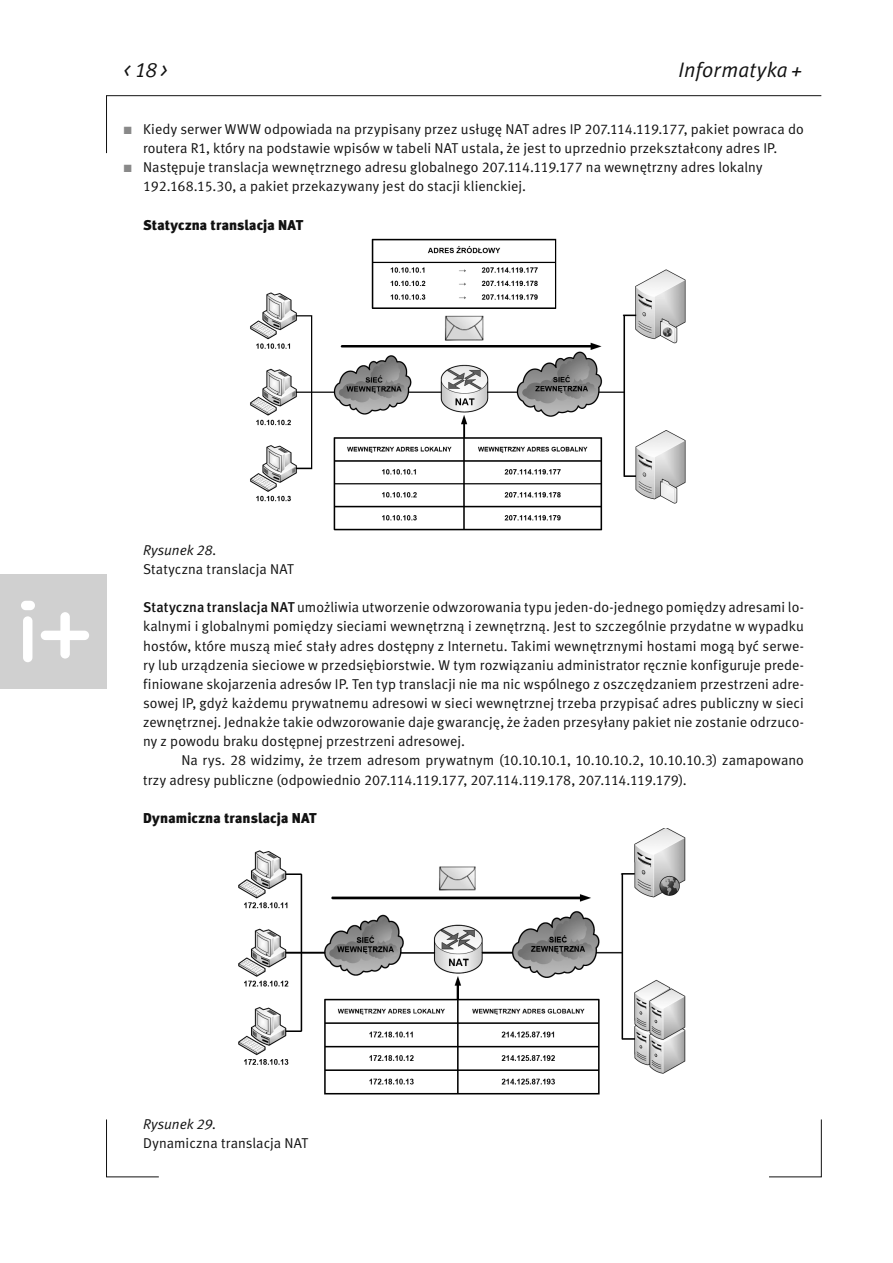
<style>
.page{position:relative;width:893px;height:1263px;background:#fff}
.page>*{position:absolute;margin:0;border:0;box-sizing:border-box;transform-origin:0 0}
.t1{font:italic 21px "Meta Normal CELF";letter-spacing:.015em;color:#111}
.t2{font:14.25px/19.2px "Meta Normal CELF";letter-spacing:.005em;color:#111}
.t3{font:14.25px "Meta Black CELF";letter-spacing:.005em;color:#111}
.s1{color:#898989}
.s2{font-style:italic}
.s3{font-family:"Meta Medium CELF"}
</style>
<div class="page">
<svg style="left:106px;top:95px;width:716px;height:59px"></svg>
<svg style="left:106px;top:1119px;width:53px;height:58px"></svg>
<svg style="left:769px;top:1119px;width:53px;height:58px"></svg>
<div style="left:0;top:574px;width:107px;height:115px;background:#d0d0d0"></div>
<div style="left:23px;top:616px;width:9px;height:46px;background:#fff;border-radius:5px"></div>
<div style="left:21px;top:601px;width:14px;height:9px;background:#fff;border-radius:5px"></div>
<svg style="left:41px;top:612px;width:48px;height:46px"></svg>
<img style="left:250px;top:238px;width:436px;height:293px">
<img style="left:238px;top:828px;width:448px;height:267px">
<p class="t1" style="left:124px;top:61px;width:45px">&lt; 18 &gt;</p>
<p class="t1" style="left:678px;top:61px;width:125px">Informatyka +</p>
<p class="t2" style="left:124px;top:120px;width:681px;text-align:center"><span class="s1">■</span> Kiedy serwer WWW odpowiada na przypisany przez usługę NAT adres IP 207.114.119.177, pakiet powraca do routera R1, który na podstawie wpisów w tabeli NAT ustala, że jest to uprzednio przekształcony adres IP.</p>
<p class="t2" style="left:143px;top:159px;width:621px;text-indent:-19px"><span class="s1">■</span> Następuje translacja wewnętrznego adresu globalnego 207.114.119.177 na wewnętrzny adres lokalny<br>192.168.15.30, a pakiet przekazywany jest do stacji klienckiej.</p>
<p class="t3" style="left:143px;top:219px;width:161px">Statyczna translacja NAT</p>
<p class="t2" style="left:143px;top:541px;width:152px"><span class="s2">Rysunek 28.<br></span>Statyczna translacja NAT</p>
<p class="t2" style="left:143px;top:599px;width:662px"><span class="s3">Statyczna translacja NAT</span> umożliwia utworzenie odwzorowania typu jeden-do-jednego pomiędzy adresami lo-</p>
<p class="t2" style="left:143px;top:618px;width:662px">kalnymi i globalnymi pomiędzy sieciami wewnętrzną i zewnętrzną. Jest to szczególnie przydatne w wypadku</p>
<p class="t2" style="left:143px;top:637px;width:662px">hostów, które muszą mieć stały adres dostępny z Internetu. Takimi wewnętrznymi hostami mogą być serwe-</p>
<p class="t2" style="left:143px;top:656px;width:662px">ry lub urządzenia sieciowe w przedsiębiorstwie. W tym rozwiązaniu administrator ręcznie konfiguruje prede-</p>
<p class="t2" style="left:143px;top:675px;width:662px">finiowane skojarzenia adresów IP. Ten typ translacji nie ma nic wspólnego z oszczędzaniem przestrzeni adre-</p>
<p class="t2" style="left:143px;top:695px;width:662px">sowej IP, gdyż każdemu prywatnemu adresowi w sieci wewnętrznej trzeba przypisać adres publiczny w sieci</p>
<p class="t2" style="left:143px;top:714px;width:662px">zewnętrznej. Jednakże takie odwzorowanie daje gwarancję, że żaden przesyłany pakiet nie zostanie odrzuco-</p>
<p class="t2" style="left:143px;top:733px;width:323px">ny z powodu braku dostępnej przestrzeni adresowej.</p>
<p class="t2" style="left:181px;top:752px;width:624px">Na rys. 28 widzimy, że trzem adresom prywatnym (10.10.10.1, 10.10.10.2, 10.10.10.3) zamapowano</p>
<p class="t2" style="left:143px;top:771px;width:545px">trzy adresy publiczne (odpowiednio 207.114.119.177, 207.114.119.178, 207.114.119.179).</p>
<p class="t3" style="left:143px;top:813px;width:175px">Dynamiczna translacja NAT</p>
<p class="t2" style="left:143px;top:1115px;width:167px"><span class="s2">Rysunek 29.<br></span>Dynamiczna translacja NAT</p>
</div>
